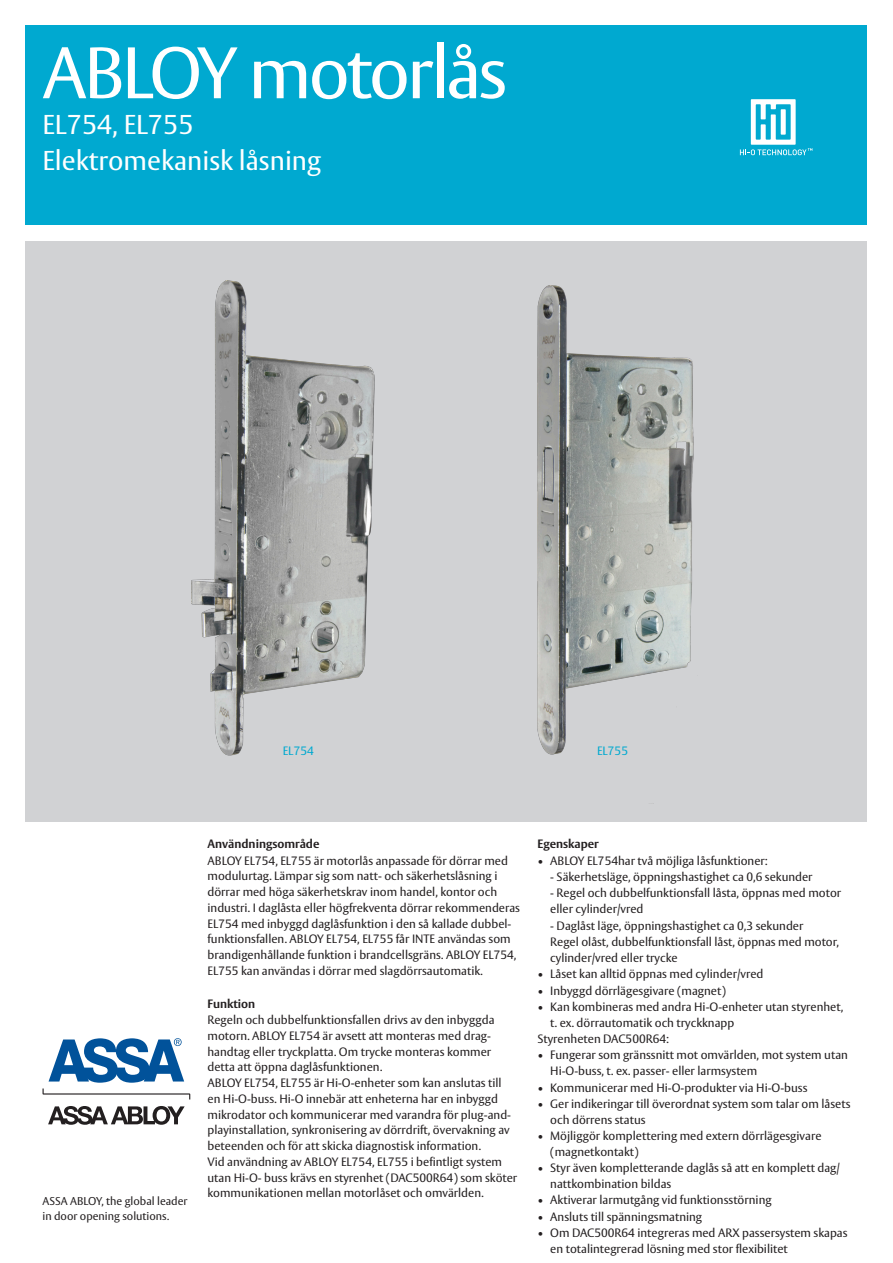
<style>
.page{position:relative;width:893px;height:1263px;background:#fff}
.page>*{position:absolute;margin:0;border:0;box-sizing:border-box;transform-origin:0 0}
.Huvudrubrik_framsida{font:72px "ASSA Vesta";letter-spacing:-.045em;color:#fff}
.Underrubrik_framsida{font:27px "ASSA Vesta";color:#fff}
.Brödtext{font:12px/15.8px "ASSA Vesta";color:#231f20}
.Brödtext-2{font:700 12px "ASSA Vesta";color:#231f20}
.Bildtext{font:12px "ASSA Vesta";color:#00a9d0}
.t1{font:11.25px "ASSA Vesta";color:#231f20}
</style>
<div class="page">
<div style="left:26px;top:242px;width:841px;height:580px;background:#d1d2d4"></div>
<div style="left:26px;top:26px;width:841px;height:199px;background:#00a9d0"></div>
<svg style="left:48px;top:1106px;width:137px;height:19px"></svg>
<svg style="left:43px;top:1038px;width:147px;height:61px"></svg>
<svg style="left:740px;top:99px;width:72px;height:56px"></svg>
<img style="left:192px;top:281px;width:183px;height:475px">
<img style="left:537px;top:285px;width:157px;height:470px">
<p class="Huvudrubrik_framsida" style="left:43px;top:30px;width:466px">ABLOY motorlås</p>
<p class="Underrubrik_framsida" style="left:43px;top:108px;width:152px">EL754, EL755</p>
<p class="Underrubrik_framsida" style="left:43px;top:144px;width:280px">Elektromekanisk låsning</p>
<p class="Bildtext" style="left:283px;top:743px;width:33px">EL754</p>
<p class="Bildtext" style="left:597px;top:743px;width:33px">EL755</p>
<p class="t1" style="left:43px;top:1195px;width:147px">ASSA ABLOY, the global leader</p>
<p class="t1" style="left:43px;top:1210px;width:128px">in door opening solutions.</p>
<p class="Brödtext-2" style="left:207px;top:837px;width:114px">Användningsområde</p>
<p class="Brödtext" style="left:207px;top:853px;width:314px">ABLOY EL754, EL755 är motorlås anpassade för dörrar med modulurtag. Lämpar sig som natt- och säkerhetslåsning i dörrar med höga säkerhetskrav inom handel, kontor och industri. I daglåsta eller högfrekventa dörrar rekommenderas EL754 med inbyggd daglåsfunktion i den så kallade dubbel&shy;funktionsfallen. ABLOY EL754, EL755 får INTE användas som brandigenhållande funktion i brandcellsgräns. ABLOY EL754, EL755 kan användas i dörrar med slagdörrsautomatik.</p>
<p class="Brödtext-2" style="left:207px;top:996px;width:49px">Funktion</p>
<p class="Brödtext" style="left:207px;top:1012px;width:311px">Regeln och dubbelfunktionsfallen drivs av den inbyggda motorn. ABLOY EL754 är avsett att monteras med drag&shy;handtag eller tryckplatta. Om trycke monteras kommer detta att öppna daglåsfunktionen.<br>ABLOY EL754, EL755 är Hi-O-enheter som kan anslutas till en Hi-O-buss. Hi-O innebär att enheterna har en inbyggd mikrodator och kommunicerar med varandra för plug-and&shy;playinstallation, synkronisering av dörrdrift, övervakning av beteenden och för att skicka diagnostisk information.<br>Vid användning av ABLOY EL754, EL755 i befintligt system utan Hi-O- buss krävs en styrenhet (DAC500R64) som sköter kommunikationen mellan motorlåset och omvärlden.</p>
<p class="Brödtext-2" style="left:537px;top:837px;width:63px">Egenskaper</p>
<p class="Brödtext" style="left:537px;top:853px;width:232px">• ABLOY EL754har två möjliga låsfunktioner:</p>
<p class="Brödtext" style="left:550px;top:869px;width:264px">- Säkerhetsläge, öppningshastighet ca 0,6 sekunder</p>
<p class="Brödtext" style="left:550px;top:886px;width:292px">- Regel och dubbelfunktionsfall låsta, öppnas med motor eller cylinder/vred</p>
<p class="Brödtext" style="left:550px;top:918px;width:255px">- Daglåst läge, öppningshastighet ca 0,3 sekunder</p>
<p class="Brödtext" style="left:550px;top:934px;width:290px">Regel olåst, dubbelfunktionsfall låst, öppnas med motor, cylinder/vred eller trycke</p>
<p class="Brödtext" style="left:537px;top:966px;width:228px">• Låset kan alltid öppnas med cylinder/vred</p>
<p class="Brödtext" style="left:537px;top:983px;width:190px">• Inbyggd dörrlägesgivare (magnet)</p>
<p class="Brödtext" style="left:550px;top:999px;width:294px;text-indent:-13px">• Kan kombineras med andra Hi-O-enheter utan styrenhet, t. ex. dörrautomatik och tryckknapp</p>
<p class="Brödtext" style="left:537px;top:1031px;width:133px">Styrenheten DAC500R64:</p>
<p class="Brödtext" style="left:550px;top:1048px;width:299px;text-indent:-13px">• Fungerar som gränssnitt mot omvärlden, mot system utan<br>Hi-O-buss, t. ex. passer- eller larmsystem</p>
<p class="Brödtext" style="left:537px;top:1080px;width:272px">• Kommunicerar med Hi-O-produkter via Hi-O-buss</p>
<p class="Brödtext" style="left:550px;top:1096px;width:302px;text-indent:-13px">• Ger indikeringar till överordnat system som talar om låsets och dörrens status</p>
<p class="Brödtext" style="left:550px;top:1128px;width:273px;text-indent:-13px">• Möjliggör komplettering med extern dörrlägesgivare (magnetkontakt)</p>
<p class="Brödtext" style="left:550px;top:1161px;width:291px;text-indent:-13px">• Styr även kompletterande daglås så att en komplett dag/ nattkombination bildas</p>
<p class="Brödtext" style="left:537px;top:1193px;width:236px">• Aktiverar larmutgång vid funktionsstörning</p>
<p class="Brödtext" style="left:537px;top:1209px;width:166px">• Ansluts till spänningsmatning</p>
<p class="Brödtext" style="left:550px;top:1225px;width:299px;text-indent:-13px">• Om DAC500R64 integreras med ARX passersystem skapas en totalintegrerad lösning med stor flexibilitet</p>
</div>
